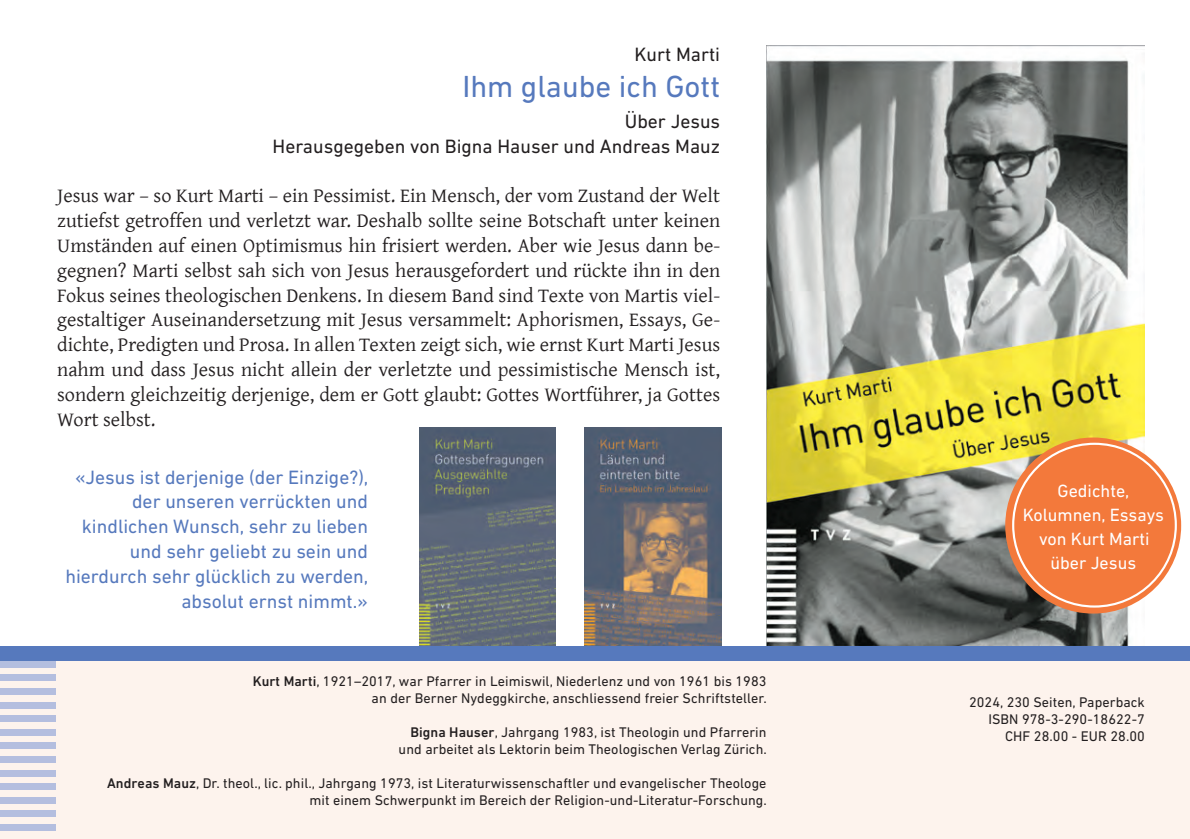
<style>
.page{position:relative;width:1190px;height:839px;background:#fff}
.page>*{position:absolute;margin:0;border:0;box-sizing:border-box;transform-origin:0 0}
.t1{font:31px "DIN Next LT Pro";color:#5679bd}
.t2{font:20.2px/24.8px "Gentium";color:#231f20;text-align:justify}
.t3{font:19.6px/24.8px "DIN Next LT Pro";color:#5679bd;text-align:right}
.t4{font:19.6px/24.8px "DIN Next LT Pro";color:#231f20;text-align:right}
.t5{font:18px/24px "DIN Next LT Pro";color:#fff;text-align:center}
.t6{font:14.2px/17px "DIN Next LT Pro";letter-spacing:.005em;color:#231f20;text-align:right}
.s1{font-weight:500}
</style>
<div class="page">
<div style="left:0;top:653px;width:1190px;height:185px;background:#fdf3ed"></div>
<div style="left:0;top:660px;width:56px;height:7px;background:#b4bedf"></div>
<div style="left:0;top:674px;width:56px;height:6px;background:#b4bedf"></div>
<div style="left:0;top:687px;width:56px;height:7px;background:#b4bedf"></div>
<div style="left:0;top:701px;width:56px;height:7px;background:#b4bedf"></div>
<div style="left:0;top:714px;width:56px;height:7px;background:#b4bedf"></div>
<div style="left:0;top:728px;width:56px;height:7px;background:#b4bedf"></div>
<div style="left:0;top:742px;width:56px;height:6px;background:#b4bedf"></div>
<div style="left:0;top:755px;width:56px;height:7px;background:#b4bedf"></div>
<div style="left:0;top:769px;width:56px;height:7px;background:#b4bedf"></div>
<div style="left:0;top:782px;width:56px;height:7px;background:#b4bedf"></div>
<div style="left:0;top:796px;width:56px;height:7px;background:#b4bedf"></div>
<div style="left:0;top:810px;width:56px;height:6px;background:#b4bedf"></div>
<div style="left:0;top:823px;width:56px;height:7px;background:#b4bedf"></div>
<img style="left:766px;top:45px;width:378px;height:601px">
<div style="left:1005px;top:437px;width:176px;height:176px;background:#f3793b;border-radius:50%"></div>
<img style="left:584px;top:427px;width:137px;height:219px">
<img style="left:419px;top:427px;width:137px;height:219px">
<div style="left:0;top:646px;width:1190px;height:14px;background:#5679bd"></div>
<p class="t4" style="left:634px;top:41px;width:87px">Kurt Marti</p>
<h1 class="t1" style="left:462px;top:69px;width:259px">Ihm glaube ich Gott</h1>
<p class="t4" style="left:272px;top:108px;width:449px">Über Jesus<br>Herausgegeben von Bigna Hauser und Andreas Mauz</p>
<p class="t2" style="left:57px;top:182px;width:664px">Jesus war – so Kurt Marti – ein Pessimist. Ein Mensch, der vom Zustand der Welt zutiefst getroffen und verletzt war. Deshalb sollte seine Botschaft unter keinen Umständen auf einen Optimismus hin frisiert werden. Aber wie Jesus dann be&shy;gegnen? Marti selbst sah sich von Jesus herausgefordert und rückte ihn in den Fokus seines theologischen Denkens. In diesem Band sind Texte von Martis viel&shy;gestaltiger Auseinandersetzung mit Jesus versammelt: Aphorismen, Essays, Ge&shy;dichte, Predigten und Prosa. In allen Texten zeigt sich, wie ernst Kurt Marti Jesus nahm und dass Jesus nicht allein der verletzte und pessimistische Mensch ist, sondern gleichzeitig derjenige, dem er Gott glaubt: Gottes Wortführer, ja Gottes Wort selbst.</p>
<p class="t3" style="left:65px;top:464px;width:304px">«Jesus ist derjenige (der Einzige?), der unseren verrückten und kindlichen Wunsch, sehr zu lieben und sehr geliebt zu sein und hierdurch sehr glücklich zu werden, absolut ernst nimmt.»</p>
<p class="t6" style="left:253px;top:672px;width:515px"><span class="s1">Kurt Marti</span>, 1921–2017, war Pfarrer in Leimiswil, Niederlenz und von 1961 bis 1983 an der Berner Nydeggkirche, anschliessend freier Schriftsteller.</p>
<p class="t6" style="left:398px;top:723px;width:370px"><span class="s1">Bigna Hauser</span>, Jahrgang 1983, ist Theologin und Pfarrerin und arbeitet als Lektorin beim Theologischen Verlag Zürich.</p>
<p class="t6" style="left:107px;top:774px;width:661px"><span class="s1">Andreas Mauz</span>, Dr. theol., lic. phil., Jahrgang 1973, ist Literaturwissenschaftler und evangelischer Theologe mit einem Schwerpunkt im Bereich der Religion-und-Literatur-Forschung.</p>
<p class="t5" style="left:1022px;top:478px;width:143px">Gedichte,<br>Kolumnen, Essays von Kurt Marti über Jesus</p>
<p class="t6" style="left:969px;top:692px;width:177px">2024, 230 Seiten, Paperback<br>ISBN 978-3-290-18622-7<br>CHF 28.00 - EUR 28.00</p>
</div>
